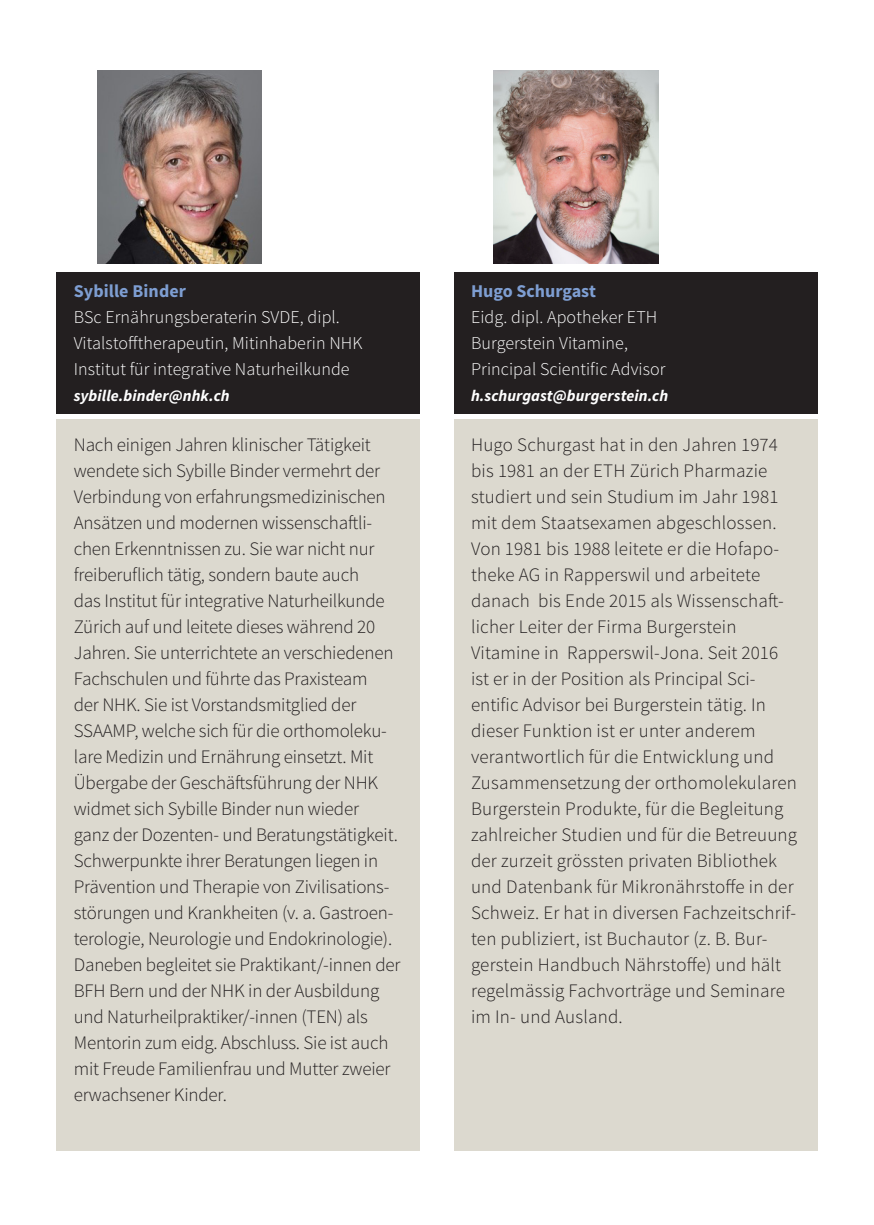
<style>
.page{position:relative;width:874px;height:1225px;background:#fff}
.page>*{position:absolute;margin:0;border:0;box-sizing:border-box;transform-origin:0 0}
.t1{font:300 19px/26px "Source Sans Pro";letter-spacing:-.01em;color:#231f20}
.t2{font:300 19px/26px "Source Sans Pro";letter-spacing:.01em;color:#231f20}
.t3{font:300 18px/26px "Source Sans Pro";letter-spacing:.005em;color:#fff}
.t4{font:700 18px "Source Sans Pro";letter-spacing:.005em;color:#7e9ed2}
.t5{font:italic 700 16px "Source Sans Pro";letter-spacing:.005em;color:#fff}
</style>
<div class="page">
<div style="left:57px;top:420px;width:363px;height:731px;background:#dcd9cf"></div>
<div style="left:57px;top:272px;width:363px;height:142px;background:#231f20"></div>
<div style="left:454px;top:420px;width:362px;height:731px;background:#dcd9cf"></div>
<div style="left:454px;top:272px;width:362px;height:142px;background:#231f20"></div>
<img style="left:493px;top:71px;width:165px;height:193px">
<img style="left:98px;top:71px;width:163px;height:193px">
<p class="t4" style="left:74px;top:279px;width:114px">Sybille Binder</p>
<p class="t3" style="left:74px;top:304px;width:267px">BSc Ernährungsberaterin SVDE, dipl.</p>
<p class="t3" style="left:74px;top:330px;width:290px">Vitalstofftherapeutin, Mitinhaberin NHK<br>Institut für integrative Naturheilkunde</p>
<p class="t5" style="left:74px;top:385px;width:157px">sybille.binder@nhk.ch</p>
<p class="t1" style="left:74px;top:432px;width:328px">Nach einigen Jahren klinischer Tätigkeit wendete sich Sybille Binder vermehrt der Verbindung von erfahrungsmedizinischen Ansätzen und modernen wissenschaftli&shy;chen Erkenntnissen zu. Sie war nicht nur freiberuflich tätig, sondern baute auch<br>das Institut für integrative Naturheilkunde Zürich auf und leitete dieses während 20<br>Jahren. Sie unterrichtete an verschiedenen Fachschulen und führte das Praxisteam<br>der NHK. Sie ist Vorstandsmitglied der SSAAMP, welche sich für die orthomoleku&shy;lare Medizin und Ernährung einsetzt. Mit Übergabe der Geschäftsführung der NHK widmet sich Sybille Binder nun wieder<br>ganz der Dozenten- und Beratungstätigkeit.<br>Schwerpunkte ihrer Beratungen liegen in Prävention und Therapie von Zivilisations&shy;störungen und Krankheiten (v. a. Gastroen&shy;terologie, Neurologie und Endokrinologie).<br>Daneben begleitet sie Praktikant/-innen der BFH Bern und der NHK in der Ausbildung und Naturheilpraktiker/-innen (TEN) als Mentorin zum eidg. Abschluss. Sie ist auch mit Freude Familienfrau und Mutter zweier erwachsener Kinder.</p>
<p class="t4" style="left:471px;top:279px;width:127px">Hugo Schurgast</p>
<p class="t3" style="left:471px;top:304px;width:188px">Eidg. dipl. Apotheker ETH</p>
<p class="t3" style="left:471px;top:330px;width:158px">Burgerstein Vitamine,</p>
<p class="t3" style="left:471px;top:356px;width:196px">Principal Scientific Advisor</p>
<p class="t5" style="left:471px;top:385px;width:198px">h.schurgast@burgerstein.ch</p>
<p class="t2" style="left:471px;top:432px;width:327px">Hugo Schurgast hat in den Jahren 1974 bis 1981 an der ETH Zürich Pharmazie studiert und sein Studium im Jahr 1981 mit dem Staatsexamen abgeschlossen.<br>Von 1981 bis 1988 leitete er die Hofapo&shy;theke AG in Rapperswil und arbeitete danach bis Ende 2015 als Wissenschaft&shy;licher Leiter der Firma Burgerstein Vitamine in Rapperswil-Jona. Seit 2016 ist er in der Position als Principal Sci&shy;entific Advisor bei Burgerstein tätig. In dieser Funktion ist er unter anderem verantwortlich für die Entwicklung und Zusammensetzung der orthomolekularen Burgerstein Produkte, für die Begleitung zahlreicher Studien und für die Betreuung der zurzeit grössten privaten Bibliothek und Datenbank für Mikronährstoffe in der Schweiz. Er hat in diversen Fachzeitschrif&shy;ten publiziert, ist Buchautor (z. B. Bur&shy;gerstein Handbuch Nährstoffe) und hält regelmässig Fachvorträge und Seminare im In- und Ausland.</p>
</div>
